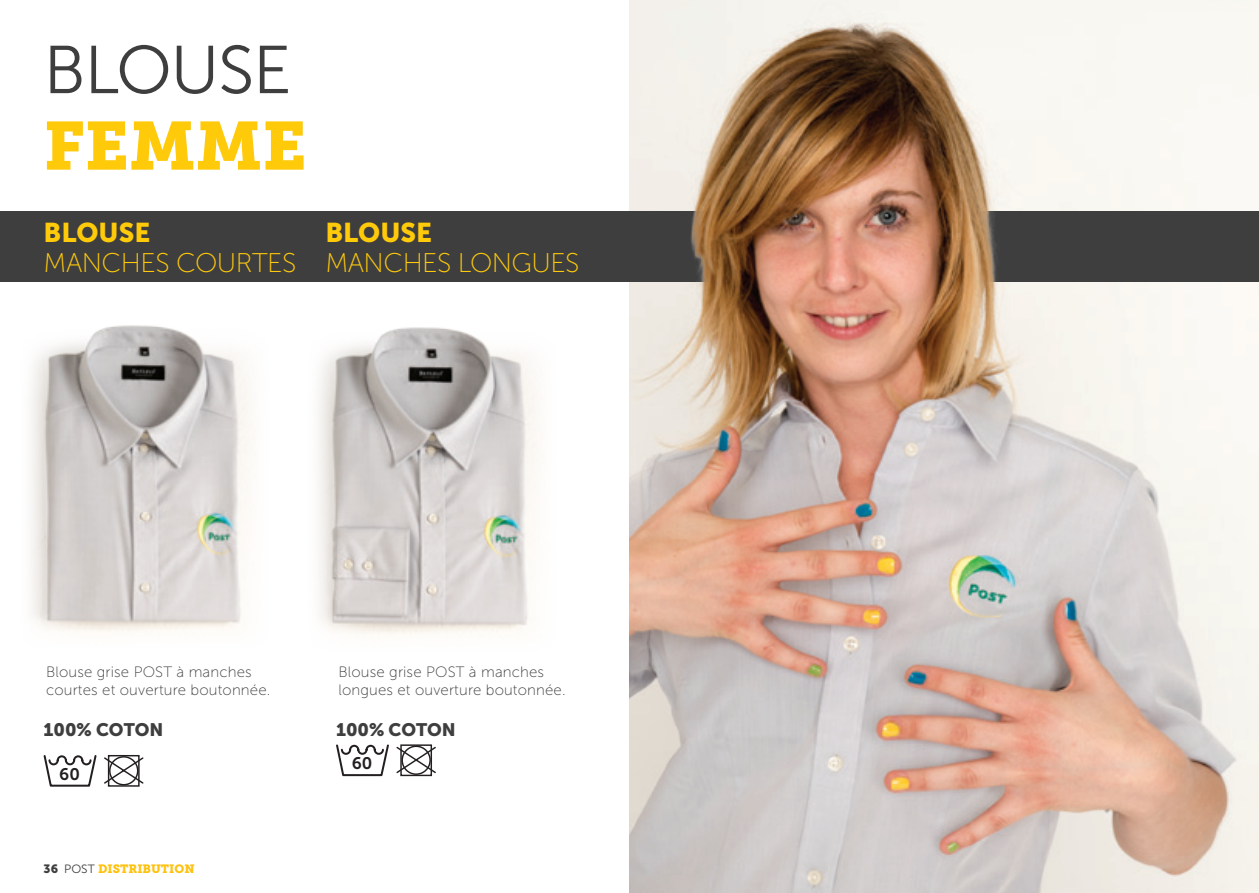
<style>
.page{position:relative;width:1259px;height:893px;background:#fff}
.page>*{position:absolute;margin:0;border:0;box-sizing:border-box;transform-origin:0 0}
.t1{font:67.5px "Museo Sans 300";letter-spacing:-.02em;color:#3e3e3f}
.t2{font:67.5px "Museo Slab 900";color:#feca0a}
.t3{font:27px "Museo Sans 100";letter-spacing:-.02em;color:#feca0a}
.t4{font:27px "Museo Sans 900";color:#feca0a}
.t5{font:18px "Museo Sans 900";color:#3e3e3f}
.t6{font:16.8px "Museo Sans 700";color:#231f20}
.t7{font:15px/18px "Museo Sans 100";letter-spacing:.01em;color:#3e3e3f}
.t8{font:12px "Museo Slab 900";color:#fec210}
.t9{font:12px "Museo Sans 900";color:#3e3e3f}
.s1{font-family:"Museo Sans 300";color:#3e3e3f}
</style>
<div class="page">
<img style="left:629px;top:0;width:630px;height:893px">
<svg style="left:0;top:212px;width:1259px;height:70px;background:#5a4d46"></svg>
<img style="left:31px;top:325px;width:220px;height:307px">
<img style="left:318px;top:327px;width:220px;height:308px">
<svg style="left:43px;top:755px;width:101px;height:32px"></svg>
<svg style="left:336px;top:744px;width:100px;height:33px"></svg>
<p class="t1" style="left:44px;top:34px;width:249px">BLOUSE</p>
<p class="t2" style="left:44px;top:107px;width:265px">FEMME</p>
<p class="t4" style="left:44px;top:217px;width:108px">BLOUSE</p>
<p class="t3" style="left:44px;top:248px;width:254px">MANCHES COURTES</p>
<p class="t4" style="left:325px;top:217px;width:108px">BLOUSE</p>
<p class="t3" style="left:325px;top:248px;width:256px">MANCHES LONGUES</p>
<p class="t7" style="left:46px;top:663px;width:226px">Blouse grise POST à manches courtes et ouverture boutonnée.</p>
<p class="t5" style="left:44px;top:719px;width:121px">100% COTON</p>
<p class="t6" style="left:59px;top:765px;width:22px">60</p>
<p class="t9" style="left:44px;top:862px;width:16px">36</p>
<p class="t8" style="left:64px;top:862px;width:132px"><span class="s1">POST</span> DISTRIBUTION</p>
<p class="t7" style="left:338px;top:663px;width:229px">Blouse grise POST à manches longues et ouverture boutonnée.</p>
<p class="t5" style="left:336px;top:719px;width:121px">100% COTON</p>
<p class="t6" style="left:352px;top:754px;width:22px">60</p>
</div>
